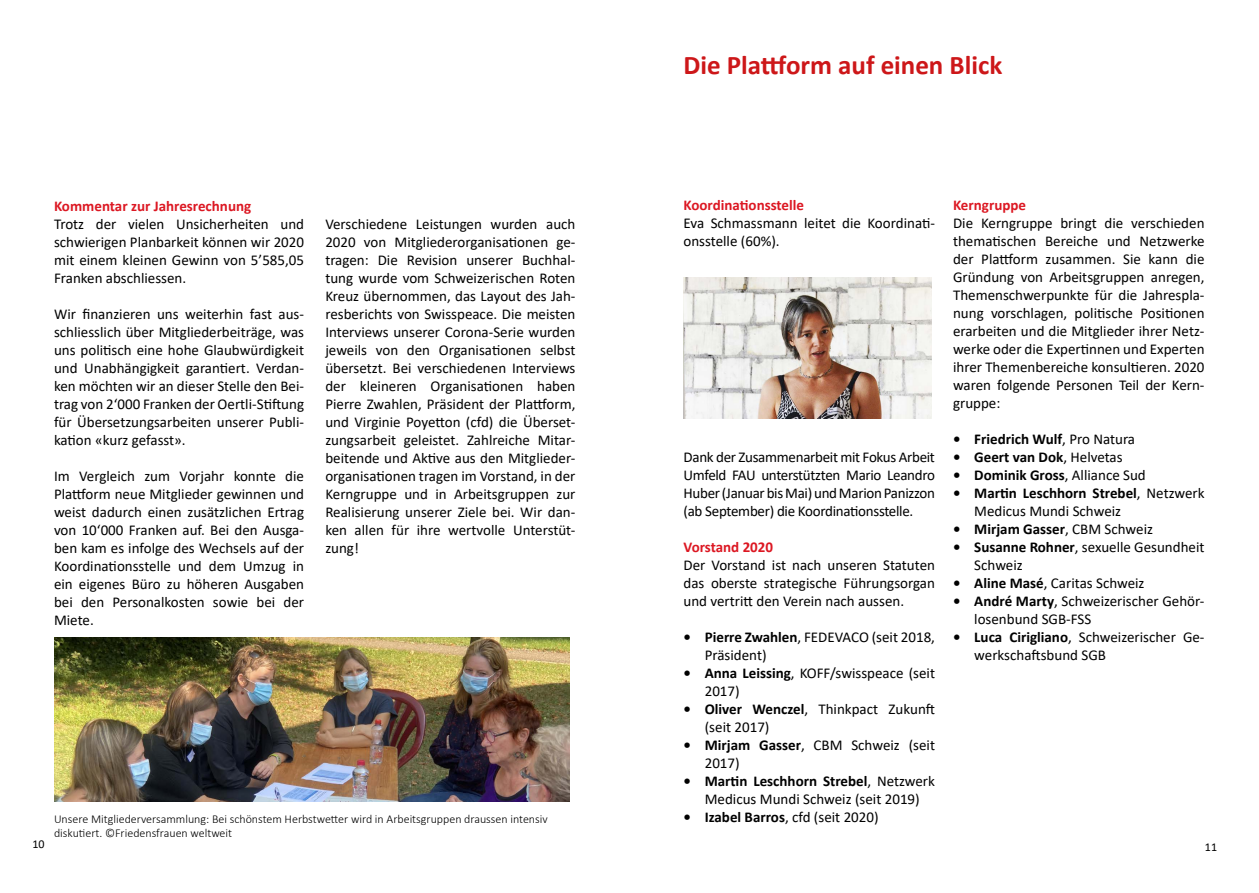
<style>
.page{position:relative;width:1259px;height:893px;background:#fff}
.page>*{position:absolute;margin:0;border:0;box-sizing:border-box;transform-origin:0 0}
.t1{font:700 27px "Calibri";color:#cd1719}
.t2{font:15px/18px "Calibri";color:#000}
.t3{font:700 15px "Calibri";color:#000}
.t4{font:700 15px "Calibri";color:#dc1722}
.t5{font:300 12px/14.4px "Calibri";color:#000}
.t6{font:12px "Calibri";color:#000}
.s1{font-weight:700}
.s2{font-weight:400}
</style>
<div class="page">
<img style="left:55px;top:638px;width:515px;height:163px">
<img style="left:683px;top:278px;width:249px;height:140px">
<h3 class="t4" style="left:54px;top:195px;width:199px">Kommentar zur Jahresrechnung</h3>
<p class="t2" style="left:54px;top:214px;width:252px;text-align:justify">Trotz der vielen Unsicherheiten und schwierigen Planbarkeit können wir 2020 mit einem kleinen Gewinn von 5’585,05<br>Franken abschliessen.</p>
<p class="t2" style="left:54px;top:304px;width:252px;text-align:justify">Wir finanzieren uns weiterhin fast aus&shy;schliesslich über Mitgliederbeiträge, was uns politisch eine hohe Glaubwürdigkeit und Unabhängigkeit garantiert. Verdan&shy;ken möchten wir an dieser Stelle den Bei&shy;trag von 2‘000 Franken der Oertli-Stiftung für Übersetzungsarbeiten unserer Publi&shy;kation «kurz gefasst».</p>
<p class="t2" style="left:54px;top:466px;width:252px;text-align:justify">Im Vergleich zum Vorjahr konnte die Plattform neue Mitglieder gewinnen und weist dadurch einen zusätzlichen Ertrag von 10‘000 Franken auf. Bei den Ausga&shy;ben kam es infolge des Wechsels auf der Koordinationsstelle und dem Umzug in ein eigenes Büro zu höheren Ausgaben bei den Personalkosten sowie bei der Miete.</p>
<p class="t2" style="left:325px;top:214px;width:252px;text-align:justify">Verschiedene Leistungen wurden auch 2020 von Mitgliederorganisationen ge&shy;tragen: Die Revision unserer Buchhal&shy;tung wurde vom Schweizerischen Roten Kreuz übernommen, das Layout des Jah&shy;resberichts von Swisspeace. Die meisten Interviews unserer Corona-Serie wurden jeweils von den Organisationen selbst übersetzt. Bei verschiedenen Interviews der kleineren Organisationen haben Pierre Zwahlen, Präsident der Plattform, und Virginie Poyetton (cfd) die Überset&shy;zungsarbeit geleistet. Zahlreiche Mitar&shy;beitende und Aktive aus den Mitglieder&shy;organisationen tragen im Vorstand, in der Kerngruppe und in Arbeitsgruppen zur Realisierung unserer Ziele bei. Wir dan&shy;ken allen für ihre wertvolle Unterstüt&shy;zung!</p>
<p class="t6" style="left:33px;top:836px;width:14px">10</p>
<p class="t5" style="left:54px;top:811px;width:495px">Unsere Mitgliederversammlung: Bei schönstem Herbstwetter wird in Arbeitsgruppen draussen intensiv diskutiert. ©Friedensfrauen weltweit</p>
<h2 class="t1" style="left:683px;top:46px;width:320px">Die Plattform auf einen Blick</h2>
<h3 class="t4" style="left:683px;top:194px;width:122px">Koordinationsstelle</h3>
<p class="t2" style="left:683px;top:214px;width:253px">Eva Schmassmann leitet die Koordinati&shy;onsstelle (60%).</p>
<p class="t2" style="left:683px;top:448px;width:253px;text-align:justify">Dank der Zusammenarbeit mit Fokus Arbeit Umfeld FAU unterstützten Mario Leandro Huber (Januar bis Mai) und Marion Panizzon (ab September) die Koordinationsstelle.</p>
<h3 class="t4" style="left:683px;top:536px;width:91px">Vorstand 2020</h3>
<p class="t2" style="left:683px;top:556px;width:253px;text-align:justify">Der Vorstand ist nach unseren Statuten das oberste strategische Führungsorgan und vertritt den Verein nach aussen.</p>
<p class="t2" style="left:705px;top:628px;width:232px;text-indent:-21px"><span class="s1">• Pierre Zwahlen</span>, FEDEVACO (seit 2018,<br>Präsident)</p>
<p class="t2" style="left:705px;top:664px;width:232px;text-indent:-21px"><span class="s1">• Anna Leissing</span>, KOFF/swisspeace (seit<br>2017)</p>
<p class="t2" style="left:705px;top:700px;width:232px;text-indent:-21px"><span class="s1">• Oliver Wenczel</span>, Thinkpact Zukunft (seit 2017)</p>
<p class="t2" style="left:705px;top:736px;width:232px;text-indent:-21px"><span class="s1">• Mirjam Gasser</span>, CBM Schweiz (seit<br>2017)</p>
<p class="t2" style="left:683px;top:772px;width:253px;text-align:center"><span class="s1">• Martin Leschhorn Strebel</span>, Netzwerk<br>Medicus Mundi Schweiz (seit 2019)</p>
<p class="t2" style="left:683px;top:808px;width:197px"><span class="s1">• Izabel Barros</span>, cfd (seit 2020)</p>
<h3 class="t4" style="left:953px;top:194px;width:75px">Kerngruppe</h3>
<p class="t2" style="left:953px;top:214px;width:253px;text-align:justify">Die Kerngruppe bringt die verschieden thematischen Bereiche und Netzwerke der Plattform zusammen. Sie kann die Gründung von Arbeitsgruppen anregen, Themenschwerpunkte für die Jahrespla&shy;nung vorschlagen, politische Positionen erarbeiten und die Mitglieder ihrer Netz&shy;werke oder die Expertinnen und Experten ihrer Themenbereiche konsultieren. 2020 waren folgende Personen Teil der Kern&shy;gruppe:</p>
<p class="t3" style="left:953px;top:428px;width:184px">• Friedrich Wulf<span class="s2">, Pro Natura</span></p>
<p class="t3" style="left:953px;top:446px;width:171px">• Geert van Dok<span class="s2">, Helvetas</span></p>
<p class="t3" style="left:953px;top:464px;width:194px">• Dominik Gross<span class="s2">, Alliance Sud</span></p>
<p class="t2" style="left:974px;top:484px;width:232px;text-indent:-21px"><span class="s1">• Martin Leschhorn Strebel</span>, Netzwerk<br>Medicus Mundi Schweiz</p>
<p class="t3" style="left:953px;top:518px;width:201px">• Mirjam Gasser<span class="s2">, CBM Schweiz</span></p>
<p class="t2" style="left:974px;top:538px;width:232px;text-indent:-21px"><span class="s1">• Susanne Rohner</span>, sexuelle Gesundheit<br>Schweiz</p>
<p class="t2" style="left:953px;top:574px;width:193px"><span class="s1">• Aline Masé</span>, Caritas Schweiz</p>
<p class="t2" style="left:974px;top:592px;width:232px;text-indent:-21px"><span class="s1">• André Marty</span>, Schweizerischer Gehör&shy;losenbund SGB-FSS</p>
<p class="t2" style="left:974px;top:628px;width:232px;text-indent:-21px"><span class="s1">• Luca Cirigliano</span>, Schweizerischer Ge&shy;werkschaftsbund SGB</p>
<p class="t6" style="left:1205px;top:839px;width:14px">11</p>
</div>
